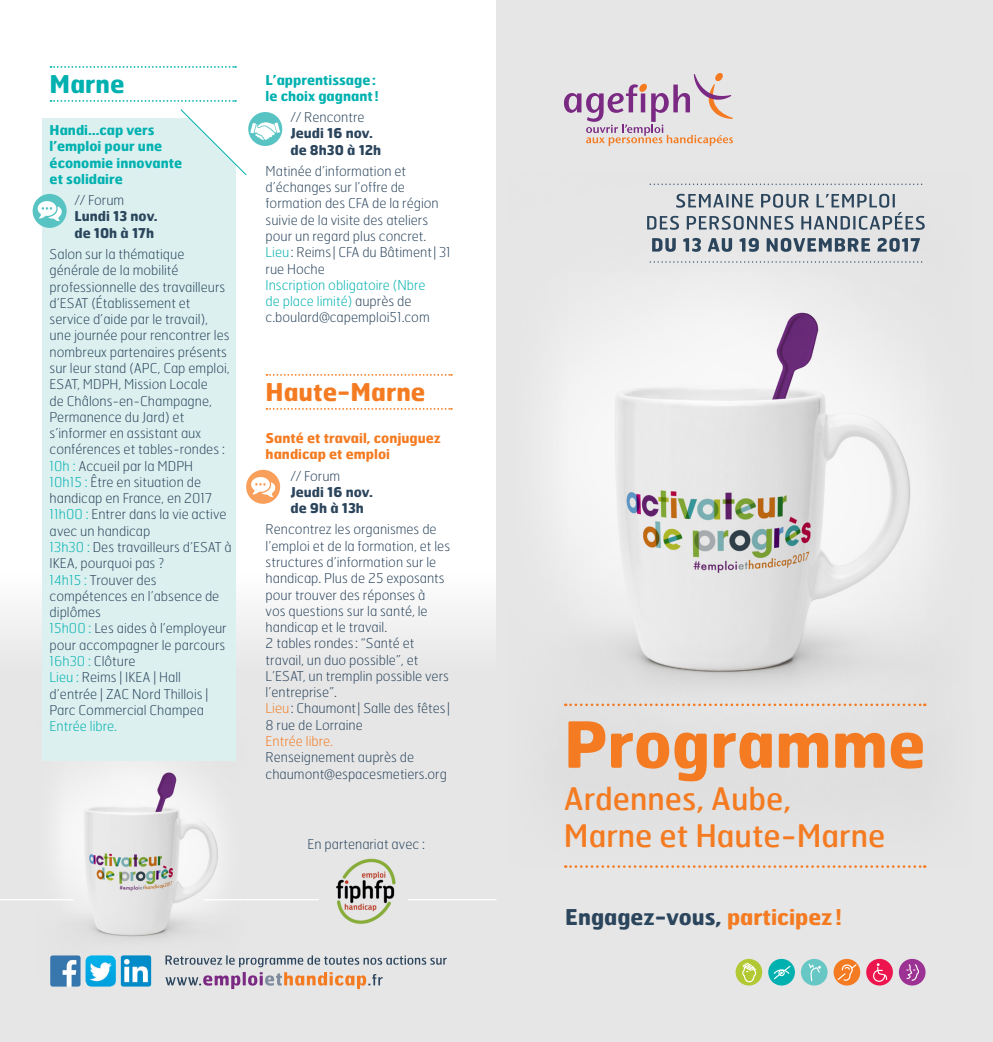
<style>
.page{position:relative;width:993px;height:1042px;background:#fff}
.page>*{position:absolute;margin:0;border:0;box-sizing:border-box;transform-origin:0 0}
.t1{font:700 63.35px "Hermes";color:#f47b21}
.t2{font:30.97px/37.3px "Hermes";color:#f47b21}
.région{font:700 24.5px "Hermes";color:#f47b21}
.région-2{font:700 24.5px "Hermes";color:#00b1b0}
.t3{font:700 21.7px "Hermes";color:#2b455d}
.texte{font:100 13.65px/16.3px "Hermes";color:#2b455d}
.titre_animation{font:700 13.65px/16.3px "Hermes";color:#00b1b0}
.texte-2{font:100 13.65px/16.3px "Hermes";color:#00b1b0}
.dates{font:700 13.65px/16.3px "Hermes";color:#2b455d}
.titre_animation-2{font:700 13.65px/16.3px "Hermes";color:#f47b21}
.s1{color:#00b1b0}
.s2{color:#2b455d}
.s3{color:#f47b21}
</style>
<div class="page">
<div style="left:0;top:574px;width:496px;height:468px;background:#e6e6e6"></div>
<img style="left:42px;top:716px;width:194px;height:268px">
<div style="left:43px;top:118px;width:193px;height:642px;background:#dbf0ef"></div>
<div style="left:496px;top:0;width:496px;height:1042px;background:#e6e6e6"></div>
<img style="left:557px;top:183px;width:370px;height:685px">
<svg style="left:564px;top:73px;width:168px;height:73px"></svg>
<svg style="left:647px;top:194px;width:277px;height:36px"></svg>
<svg style="left:652px;top:238px;width:23px;height:14px"></svg>
<svg style="left:683px;top:238px;width:17px;height:14px"></svg>
<svg style="left:707px;top:238px;width:24px;height:14px"></svg>
<svg style="left:739px;top:238px;width:19px;height:14px"></svg>
<svg style="left:766px;top:238px;width:103px;height:14px"></svg>
<svg style="left:877px;top:238px;width:42px;height:14px"></svg>
<svg style="left:646px;top:261px;width:279px;height:2px"></svg>
<svg style="left:646px;top:184px;width:279px;height:1px"></svg>
<svg style="left:565px;top:703px;width:359px;height:3px"></svg>
<svg style="left:565px;top:865px;width:359px;height:3px"></svg>
<svg style="left:735px;top:959px;width:27px;height:26px"></svg>
<svg style="left:898px;top:959px;width:27px;height:26px"></svg>
<svg style="left:833px;top:959px;width:26px;height:26px"></svg>
<svg style="left:866px;top:959px;width:26px;height:26px"></svg>
<svg style="left:768px;top:959px;width:26px;height:26px"></svg>
<svg style="left:800px;top:959px;width:27px;height:26px"></svg>
<svg style="left:165px;top:955px;width:281px;height:34px"></svg>
<hr style="left:0;top:899px;width:73px;height:1px;background:#fff">
<hr style="left:203px;top:899px;width:115px;height:1px;background:#fff">
<hr style="left:408px;top:899px;width:88px;height:1px;background:#fff">
<img style="left:50px;top:955px;width:30px;height:31px">
<img style="left:121px;top:955px;width:30px;height:31px">
<img style="left:85px;top:955px;width:31px;height:31px">
<svg style="left:266px;top:374px;width:186px;height:2px"></svg>
<svg style="left:266px;top:408px;width:186px;height:2px"></svg>
<div style="left:33px;top:194px;width:34px;height:34px;background:#57c4c3;border-radius:50%"></div>
<svg style="left:37px;top:201px;width:25px;height:20px"></svg>
<svg style="left:50px;top:66px;width:233px;height:110px"></svg>
<div style="left:246px;top:470px;width:34px;height:34px;background:#f89f5b;border-radius:50%"></div>
<svg style="left:251px;top:477px;width:24px;height:20px"></svg>
<img style="left:336px;top:858px;width:60px;height:66px">
<p class="région-2" style="left:50px;top:68px;width:76px">Marne</p>
<p class="titre_animation" style="left:50px;top:121px;width:134px">Handi…cap vers l’emploi pour une économie innovante et solidaire</p>
<p class="texte" style="left:74px;top:192px;width:51px">// Forum</p>
<p class="dates" style="left:74px;top:208px;width:85px">Lundi 13 nov. de 10h à 17h</p>
<p class="texte" style="left:50px;top:245px;width:181px">Salon sur la thématique générale de la mobilité professionnelle des travailleurs d’ESAT (Établissement et service d’aide par le travail), une journée pour rencontrer les nombreux partenaires présents sur leur stand (APC, Cap emploi,<br>ESAT, MDPH, Mission Locale<br>de Châlons-en-Champagne,<br>Permanence du Jard) et s’informer en assistant aux conférences et tables-rondes :</p>
<p class="texte" style="left:50px;top:457px;width:145px"><span class="s1">10h :</span> Accueil par la MDPH</p>
<p class="texte" style="left:50px;top:473px;width:164px"><span class="s1">10h15 :</span> Être en situation de handicap en France, en 2017</p>
<p class="texte" style="left:50px;top:506px;width:178px"><span class="s1">11h00 :</span> Entrer dans la vie active avec un handicap</p>
<p class="texte" style="left:50px;top:538px;width:183px"><span class="s1">13h30 :</span> Des travailleurs d’ESAT à<br>IKEA, pourquoi pas ?</p>
<p class="texte" style="left:50px;top:571px;width:171px"><span class="s1">14h15 :</span> Trouver des compétences en l’absence de diplômes</p>
<p class="texte" style="left:50px;top:620px;width:178px"><span class="s1">15h00 :</span> Les aides à l’employeur pour accompagner le parcours</p>
<p class="texte" style="left:50px;top:652px;width:87px"><span class="s1">16h30 :</span> Clôture</p>
<p class="texte" style="left:50px;top:669px;width:133px"><span class="s1">Lieu :</span> Reims | IKEA | Hall</p>
<p class="texte" style="left:50px;top:685px;width:160px">d’entrée | ZAC Nord Thillois |</p>
<p class="texte" style="left:50px;top:701px;width:156px">Parc Commercial Champea</p>
<p class="texte-2" style="left:50px;top:717px;width:69px">Entrée libre.</p>
<p class="titre_animation" style="left:265px;top:71px;width:115px">L’apprentissage : le choix gagnant !</p>
<p class="texte" style="left:290px;top:109px;width:76px">// Rencontre</p>
<p class="dates" style="left:290px;top:125px;width:92px">Jeudi 16 nov. de 8h30 à 12h</p>
<p class="texte" style="left:265px;top:162px;width:174px">Matinée d’information et d’échanges sur l’offre de formation des CFA de la région suivie de la visite des ateliers pour un regard plus concret.</p>
<p class="texte" style="left:265px;top:244px;width:187px"><span class="s1">Lieu</span> : Reims | CFA du Bâtiment | 31 rue Hoche</p>
<p class="texte-2" style="left:265px;top:276px;width:166px">Inscription obligatoire (Nbre de place limité) <span class="s2">auprès de c.boulard@capemploi51.com</span></p>
<p class="région" style="left:265px;top:376px;width:161px">Haute-Marne</p>
<p class="titre_animation-2" style="left:265px;top:429px;width:177px">Santé et travail, conjuguez handicap et emploi</p>
<p class="texte" style="left:290px;top:467px;width:51px">// Forum</p>
<p class="dates" style="left:290px;top:483px;width:84px">Jeudi 16 nov. de 9h à 13h</p>
<p class="texte" style="left:265px;top:521px;width:186px">Rencontrez les organismes de l’emploi et de la formation, et les structures d’information sur le handicap. Plus de 25 exposants pour trouver des réponses à<br>vos questions sur la santé, le handicap et le travail.</p>
<p class="texte" style="left:265px;top:635px;width:185px">2 tables rondes : “Santé et travail, un duo possible”, et<br>L’ESAT, un tremplin possible vers l’entreprise”.</p>
<p class="texte" style="left:265px;top:700px;width:186px"><span class="s3">Lieu</span> : Chaumont | Salle des fêtes |<br>8 rue de Lorraine</p>
<p class="texte" style="left:265px;top:732px;width:183px"><span class="s3">Entrée libre.<br></span>Renseignement auprès de chaumont@espacesmetiers.org</p>
<p class="texte" style="left:307px;top:836px;width:119px">En partenariat avec :</p>
<p class="t1" style="left:563px;top:703px;width:363px">Programme</p>
<p class="t2" style="left:563px;top:779px;width:323px">Ardennes, Aube,<br>Marne et Haute-Marne</p>
<p class="t3" style="left:565px;top:902px;width:278px">Engagez-vous, <span class="s3">participez !</span></p>
</div>
